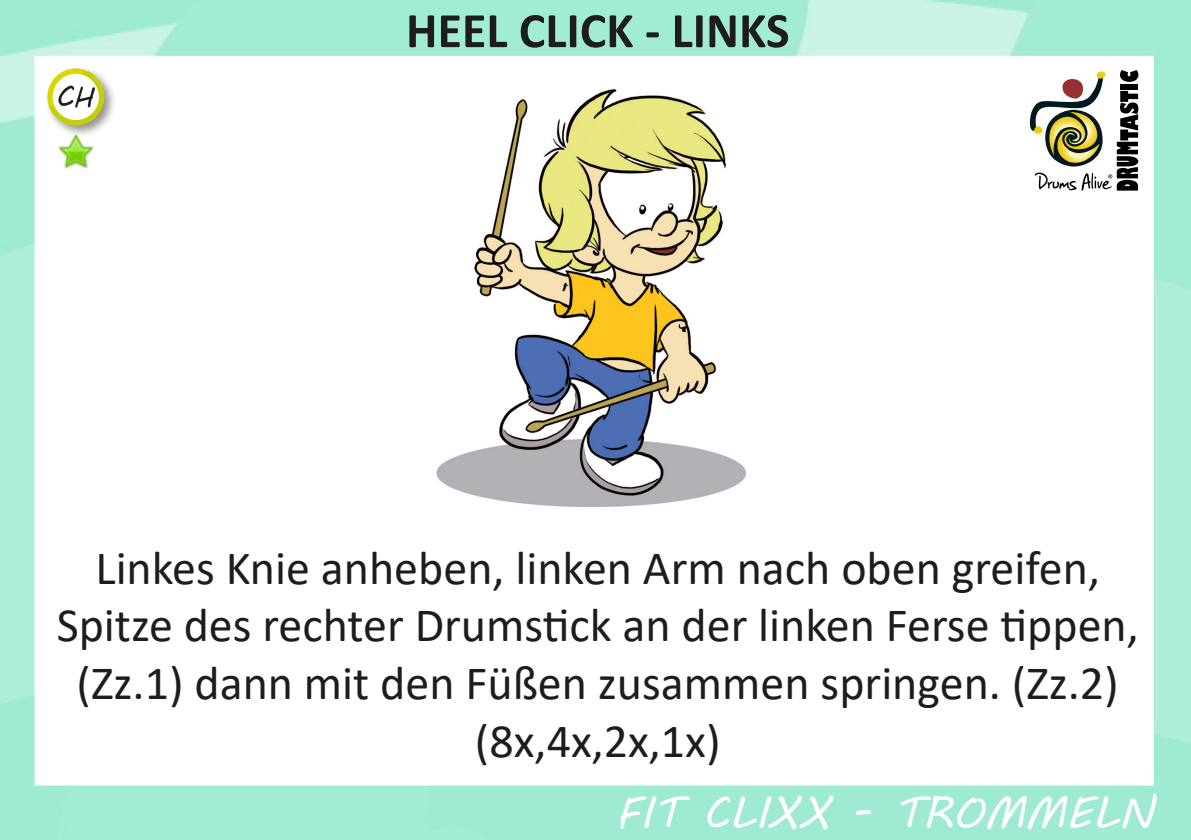
<style>
.page{position:relative;width:1191px;height:840px;background:#fff}
.page>*{position:absolute;margin:0;border:0;box-sizing:border-box;transform-origin:0 0}
.t1{font:700 50px "Calibri";color:#1d1d1b}
.t2{font:48px/57.6px "Calibri";color:#1d1d1b;text-align:center}
.t3{font:44px "MV Boli";color:#fff}
</style>
<div class="page">
<img style="left:0;top:0;width:1191px;height:839px">
<svg style="left:1026px;top:68px;width:115px;height:124px"></svg>
<div style="left:44px;top:66px;width:73px;height:72px;background:#1d1d1b;opacity:.48"></div>
<svg style="left:47px;top:68px;width:57px;height:57px"></svg>
<svg style="left:49px;top:71px;width:55px;height:54px"></svg>
<img style="left:414px;top:68px;width:380px;height:463px">
<img style="left:58px;top:135px;width:36px;height:35px">
<p class="t1" style="left:406px;top:-5px;width:385px">HEEL CLICK - LINKS</p>
<p class="t2" style="left:57px;top:537px;width:1083px">Linkes Knie anheben, linken Arm nach oben greifen, Spitze des rechter Drumstick an der linken Ferse tippen, (Zz.1) dann mit den Füßen zusammen springen. (Zz.2) (8x,4x,2x,1x)</p>
<p class="t3" style="left:615px;top:782px;width:539px">FIT CLIXX - TROMMELN</p>
</div>
